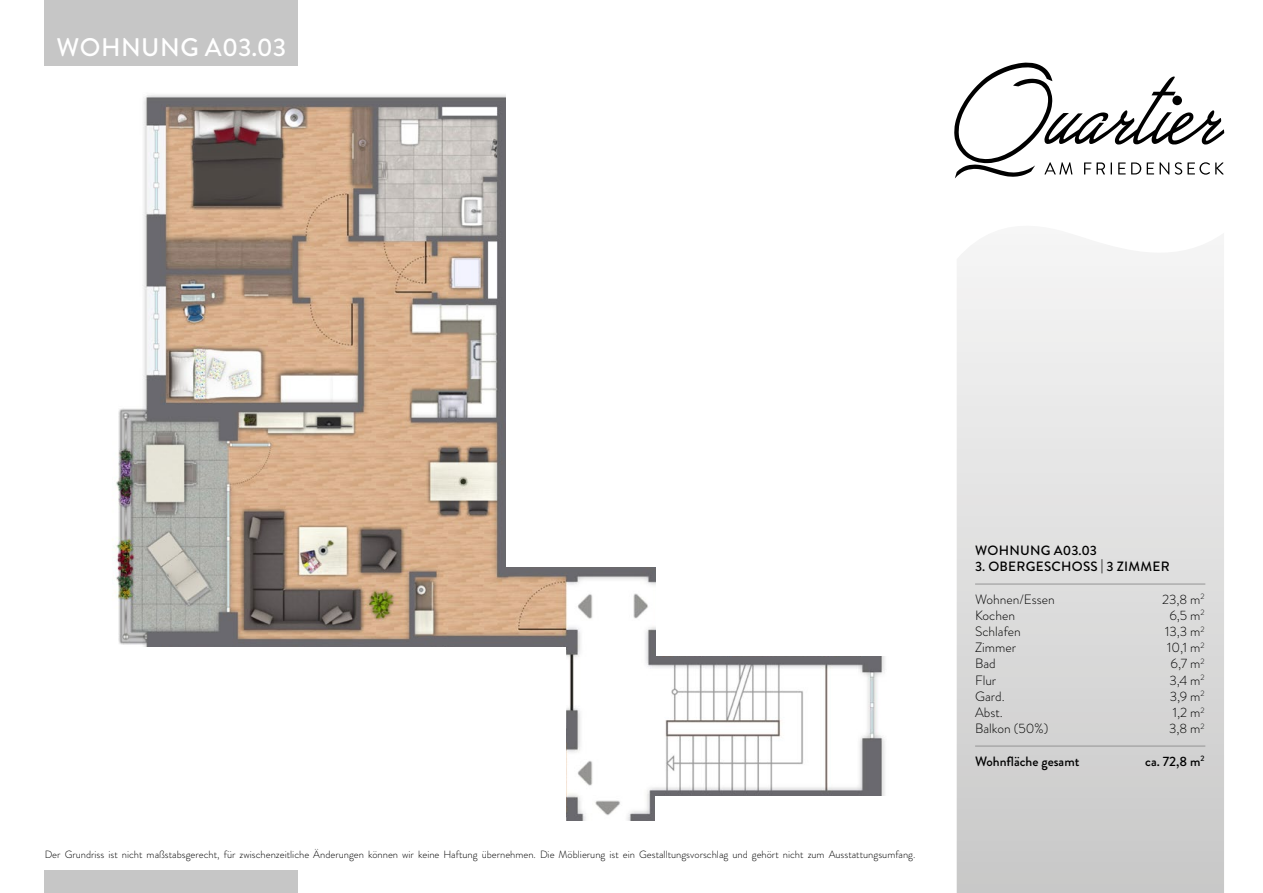
<style>
.page{position:relative;width:1263px;height:893px;background:#fff}
.page>*{position:absolute;margin:0;border:0;box-sizing:border-box;transform-origin:0 0}
.t1{font:500 25.5px "Brandon Grotesque";letter-spacing:.02em;color:#fff}
.t2{font:300 13.5px "Brandon Grotesque";color:#000}
.t3{font:500 13.5px "Brandon Grotesque";letter-spacing:.02em;color:#000}
.t4{font:500 13.5px "Brandon Grotesque";color:#000}
.t5{font:300 10.5px "Brandon Grotesque";color:#000}
</style>
<div class="page">
<svg style="left:954px;top:62px;width:270px;height:116px"></svg>
<svg style="left:957px;top:245px;width:267px;height:648px;background:#dedede"></svg>
<div style="left:45px;top:0;width:253px;height:65px;background:#c6c6c6"></div>
<div style="left:45px;top:870px;width:253px;height:23px;background:#c6c6c6"></div>
<hr style="left:975px;top:584px;width:230px;height:1px;background:#949494">
<hr style="left:975px;top:746px;width:230px;height:1px;background:#949494">
<img style="left:112px;top:95px;width:773px;height:726px">
<div style="left:26px;top:647px;width:540px;height:193px;background:#fff"></div>
<div style="left:655px;top:796px;width:251px;height:36px;background:#fff"></div>
<div style="left:656px;top:515px;width:271px;height:140px;background:#fff"></div>
<div style="left:507px;top:68px;width:402px;height:499px;background:#fff"></div>
<h1 class="t1" style="left:57px;top:30px;width:231px">WOHNUNG A03.03</h1>
<p class="t5" style="left:45px;top:847px;width:872px">Der Grundriss ist nicht maßstabsgerecht, für zwischenzeitliche Änderungen können wir keine Haftung übernehmen. Die Möblierung ist ein Gestalltungsvorschlag und gehört nicht zum Ausstattungsumfang.</p>
<p class="t3" style="left:975px;top:541px;width:123px">WOHNUNG A03.03</p>
<p class="t3" style="left:975px;top:557px;width:196px">3. OBERGESCHOSS | 3 ZIMMER</p>
<p class="t2" style="left:975px;top:590px;width:81px">Wohnen/Essen</p>
<p class="t2" style="left:1162px;top:590px;width:44px">23,8 m<sup>2</sup></p>
<p class="t2" style="left:975px;top:606px;width:42px">Kochen</p>
<p class="t2" style="left:1169px;top:606px;width:37px">6,5 m<sup>2</sup></p>
<p class="t2" style="left:975px;top:622px;width:47px">Schlafen</p>
<p class="t2" style="left:1165px;top:622px;width:41px">13,3 m<sup>2</sup></p>
<p class="t2" style="left:975px;top:638px;width:42px">Zimmer</p>
<p class="t2" style="left:1167px;top:638px;width:39px">10,1 m<sup>2</sup></p>
<p class="t2" style="left:975px;top:655px;width:22px">Bad</p>
<p class="t2" style="left:1170px;top:655px;width:36px">6,7 m<sup>2</sup></p>
<p class="t2" style="left:975px;top:671px;width:23px">Flur</p>
<p class="t2" style="left:1169px;top:671px;width:37px">3,4 m<sup>2</sup></p>
<p class="t2" style="left:975px;top:687px;width:31px">Gard.</p>
<p class="t2" style="left:1170px;top:687px;width:36px">3,9 m<sup>2</sup></p>
<p class="t2" style="left:975px;top:703px;width:29px">Abst.</p>
<p class="t2" style="left:1173px;top:703px;width:33px">1,2 m<sup>2</sup></p>
<p class="t2" style="left:975px;top:719px;width:75px">Balkon (50%)</p>
<p class="t2" style="left:1169px;top:719px;width:37px">3,8 m<sup>2</sup></p>
<p class="t4" style="left:975px;top:752px;width:106px">Wohnfläche gesamt</p>
<p class="t3" style="left:1145px;top:752px;width:61px">ca. 72,8 m<sup>2</sup></p>
</div>
